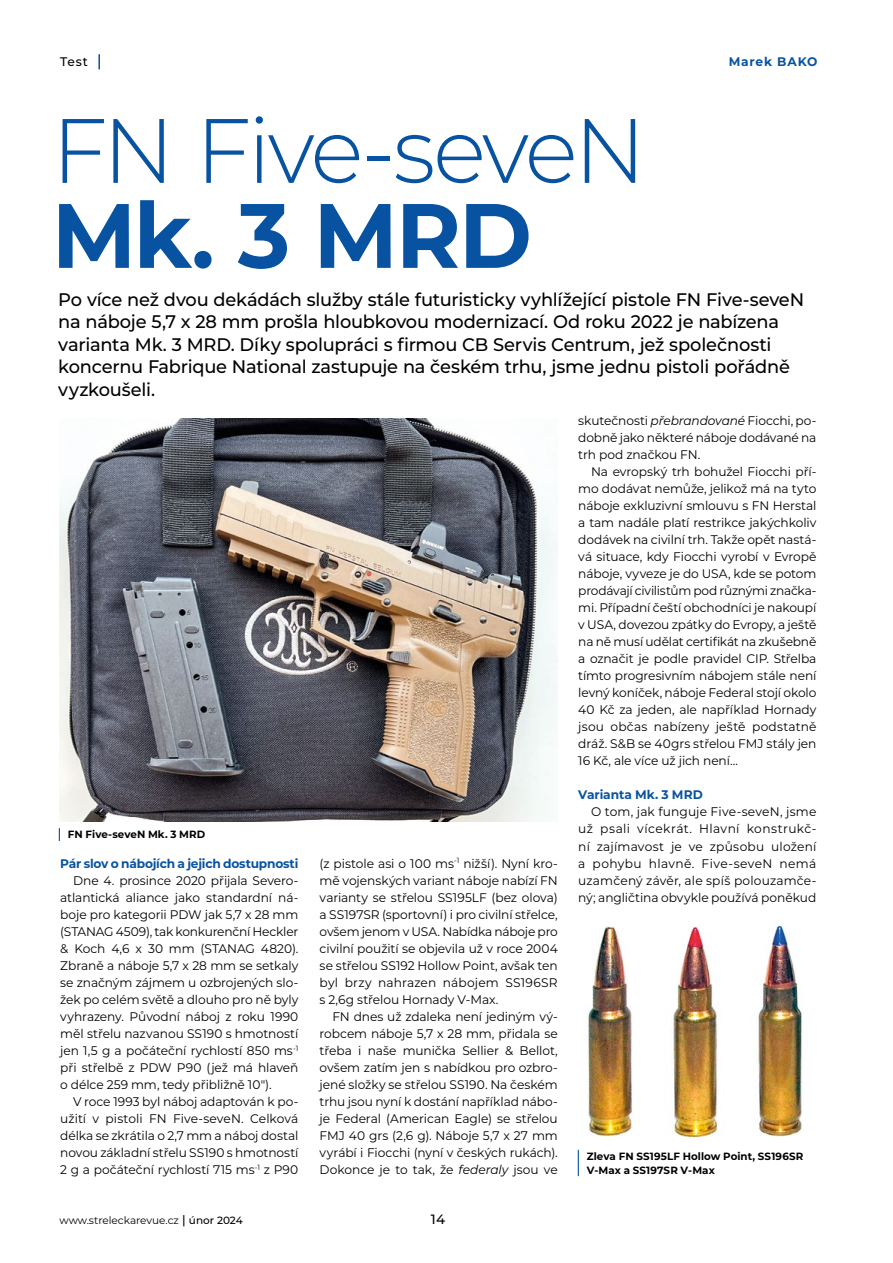
<style>
.page{position:relative;width:893px;height:1263px;background:#fff}
.page>*{position:absolute;margin:0;border:0;box-sizing:border-box;transform-origin:0 0}
.t1{font:300 91.2px "Montserrat";letter-spacing:-.045em;color:#0853a1}
.t2{font:700 91.2px "Montserrat";color:#0853a1}
.t3{font:500 18.15px/22.5px "Montserrat";letter-spacing:-.01em;color:#000}
.t4{font:500 13.5px "Montserrat";color:#000}
.t5{font:12.45px/17px "Montserrat";letter-spacing:-.005em;color:#000;text-align:justify}
.t6{font:700 12.45px "Montserrat";letter-spacing:-.01em;color:#0853a1}
.t7{font:700 12.45px "Montserrat";letter-spacing:.07em;color:#0853a1}
.t8{font:500 12.45px "Montserrat";color:#000}
.t9{font:700 10.5px/13.5px "Montserrat";letter-spacing:.01em;color:#000}
.t10{font:10.5px "Montserrat";letter-spacing:-.005em;color:#000}
.s1{font-weight:500;font-size:12px}
.s2{font-weight:500}
.s3{font-style:italic}
</style>
<div class="page">
<svg style="left:98px;top:54px;width:2px;height:15px"></svg>
<img style="left:60px;top:418px;width:497px;height:403px">
<svg style="left:59px;top:828px;width:1px;height:13px"></svg>
<img style="left:577px;top:925px;width:225px;height:231px">
<svg style="left:578px;top:1150px;width:1px;height:26px"></svg>
<p class="t8" style="left:60px;top:53px;width:29px">Test</p>
<h1 class="t1" style="left:52px;top:89px;width:596px">FN Five-seveN</h1>
<h1 class="t2" style="left:52px;top:170px;width:482px">Mk. 3 MRD</h1>
<p class="t7" style="left:729px;top:53px;width:90px">Marek BAKO</p>
<p class="t3" style="left:58px;top:287px;width:747px">Po více než dvou dekádách služby stále futuristicky vyhlížející pistole FN Five-seveN na náboje 5,7 x 28 mm prošla hloubkovou modernizací. Od roku 2022 je nabízena varianta Mk. 3 MRD. Díky spolupráci s firmou CB Servis Centrum, jež společnosti koncernu Fabrique National zastupuje na českém trhu, jsme jednu pistoli pořádně vyzkoušeli.</p>
<p class="t9" style="left:68px;top:827px;width:139px">FN Five-seveN Mk. 3 MRD</p>
<p class="t6" style="left:60px;top:854px;width:240px">Pár slov o nábojích a jejich dostupnosti</p>
<p class="t5" style="left:60px;top:871px;width:240px;text-indent:13px">Dne 4. prosince 2020 přijala Severo&shy;atlantická aliance jako standardní ná&shy;boje pro kategorii PDW jak 5,7 x 28 mm (STANAG 4509), tak konkurenční Heckler &amp; Koch 4,6 x 30 mm (STANAG 4820).<br>Zbraně a náboje 5,7 x 28 mm se setkaly se značným zájmem u ozbrojených slo&shy;žek po celém světě a dlouho pro ně byly vyhrazeny. Původní náboj z roku 1990 měl střelu nazvanou SS190 s hmotností jen 1,5 g a počáteční rychlostí 850 ms<sup>-1 </sup>při střelbě z PDW P90 (jež má hlaveň o délce 259 mm, tedy přibližně 10ʺ).</p>
<p class="t5" style="left:60px;top:1092px;width:240px;text-indent:13px">V roce 1993 byl náboj adaptován k po&shy;užití v pistoli FN Five-seveN. Celková délka se zkrátila o 2,7 mm a náboj dostal novou základní střelu SS190 s hmotností 2 g a počáteční rychlostí 715 ms<sup>-1</sup> z P90</p>
<p class="t10" style="left:60px;top:1213px;width:185px">www.streleckarevue.cz <span class="s1">|</span> <span class="s2">únor 2024</span></p>
<p class="t5" style="left:320px;top:854px;width:240px">(z pistole asi o 100 ms<sup>-1</sup> nižší). Nyní kro&shy;mě vojenských variant náboje nabízí FN varianty se střelou SS195LF (bez olova) a SS197SR (sportovní) i pro civilní střelce, ovšem jenom v USA. Nabídka náboje pro civilní použití se objevila už v roce 2004 se střelou SS192 Hollow Point, avšak ten byl brzy nahrazen nábojem SS196SR s 2,6g střelou Hornady V-Max.</p>
<p class="t5" style="left:320px;top:1007px;width:240px;text-indent:13px">FN dnes už zdaleka není jediným vý&shy;robcem náboje 5,7 x 28 mm, přidala se třeba i naše munička Sellier &amp; Bellot, ovšem zatím jen s nabídkou pro ozbro&shy;jené složky se střelou SS190. Na českém trhu jsou nyní k dostání například nábo&shy;je Federal (American Eagle) se střelou FMJ 40 grs (2,6 g). Náboje 5,7 x 27 mm vyrábí i Fiocchi (nyní v českých rukách).<br>Dokonce je to tak, že <span class="s3">federaly</span> jsou ve</p>
<p class="t4" style="left:431px;top:1210px;width:16px">14</p>
<p class="t5" style="left:578px;top:412px;width:240px">skutečnosti <span class="s3">přebrandované</span> Fiocchi, po&shy;dobně jako některé náboje dodávané na trh pod značkou FN.</p>
<p class="t5" style="left:578px;top:463px;width:240px;text-indent:13px">Na evropský trh bohužel Fiocchi pří&shy;mo dodávat nemůže, jelikož má na tyto náboje exkluzivní smlouvu s FN Herstal a tam nadále platí restrikce jakýchkoliv dodávek na civilní trh. Takže opět nastá&shy;vá situace, kdy Fiocchi vyrobí v Evropě náboje, vyveze je do USA, kde se potom prodávají civilistům pod různými značka&shy;mi. Případní čeští obchodníci je nakoupí v USA, dovezou zpátky do Evropy, a ještě na ně musí udělat certifikát na zkušebně a označit je podle pravidel CIP. Střelba tímto progresivním nábojem stále není levný koníček, náboje Federal stojí okolo 40 Kč za jeden, ale například Hornady jsou občas nabízeny ještě podstatně dráž. S&amp;B se 40grs střelou FMJ stály jen 16 Kč, ale více už jich není…</p>
<p class="t6" style="left:578px;top:786px;width:126px">Varianta Mk. 3 MRD</p>
<p class="t5" style="left:578px;top:803px;width:240px;text-indent:13px">O tom, jak funguje Five-seveN, jsme už psali vícekrát. Hlavní konstrukč&shy;ní zajímavost je ve způsobu uložení a pohybu hlavně. Five-seveN nemá uzamčený závěr, ale spíš polouzamče&shy;ný; angličtina obvykle používá poněkud</p>
<p class="t9" style="left:587px;top:1149px;width:218px">Zleva FN SS195LF Hollow Point, SS196SR<br>V-Max a SS197SR V-Max</p>
</div>
